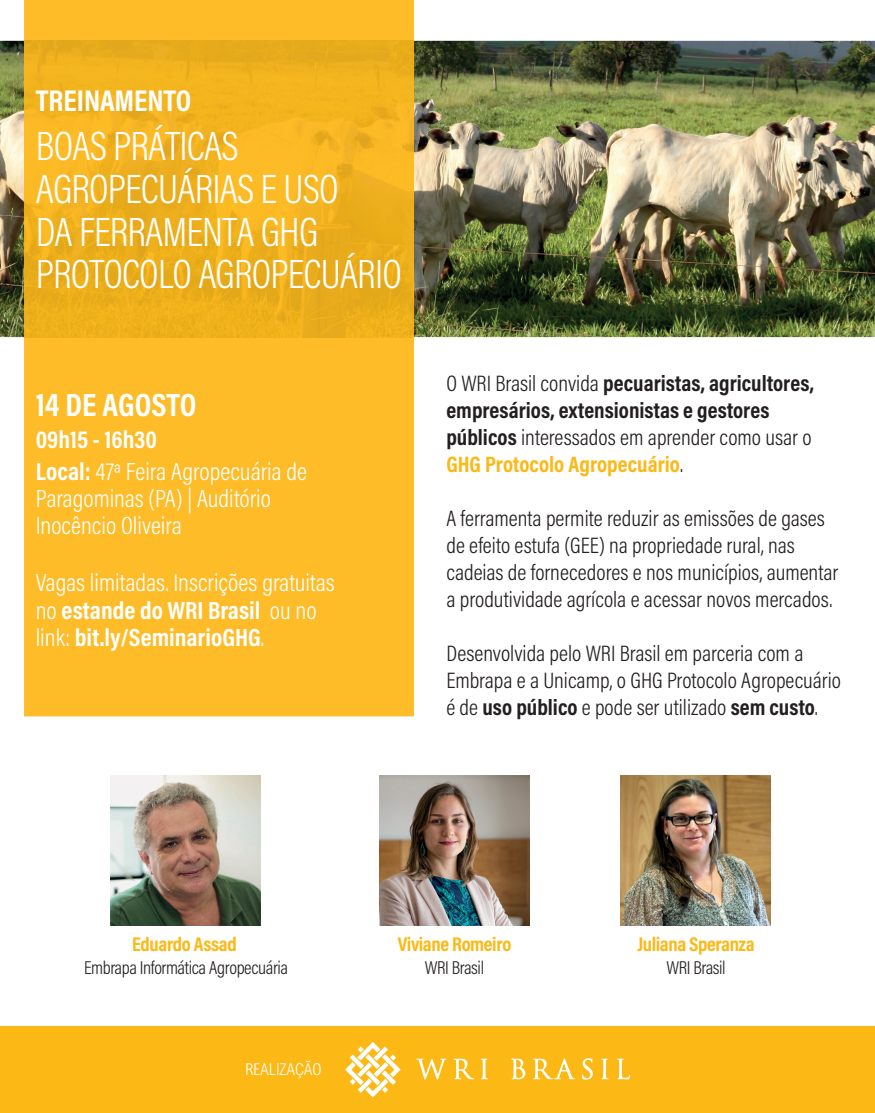
<style>
.page{position:relative;width:875px;height:1113px;background:#fff}
.page>*{position:absolute;margin:0;border:0;box-sizing:border-box;transform-origin:0 0}
.t1{font:300 41.25px/42.6px "Acumin Pro Cond";letter-spacing:-.02em;color:#fff}
.t2{font:700 32.5px "Acumin Pro Cond";color:#fff}
.t3{font:700 30.25px "Acumin Pro Cond";color:#fff}
.t4{font:300 25px/27.5px "Acumin Pro Cond";color:#fff}
.t5{font:300 22.5px/27px "Acumin Pro Cond";color:#231f20}
.t6{font:700 22.5px/27px "Acumin Pro Cond";color:#231f20}
.t7{font:700 20px "Acumin Pro Cond";letter-spacing:-.02em;color:#fcb814}
.t8{font:300 18.75px "Acumin Pro Cond";letter-spacing:-.02em;color:#231f20}
.t9{font:300 condensed 16.38px "Arial MT Std";color:#fff}
.s1{font-weight:700}
.s2{font-weight:300}
.s3{color:#fcb814}
</style>
<div class="page">
<img style="left:0;top:41px;width:875px;height:296px">
<div style="left:24px;top:0;width:390px;height:716px;background:#fdbc28"></div>
<img style="left:24px;top:41px;width:390px;height:296px">
<div style="left:0;top:1026px;width:875px;height:87px;background:#fcb814"></div>
<svg style="left:345px;top:1042px;width:56px;height:55px"></svg>
<svg style="left:416px;top:1058px;width:30px;height:21px"></svg>
<svg style="left:454px;top:1058px;width:20px;height:21px"></svg>
<svg style="left:481px;top:1058px;width:7px;height:21px"></svg>
<svg style="left:511px;top:1058px;width:14px;height:21px"></svg>
<svg style="left:533px;top:1058px;width:42px;height:21px"></svg>
<svg style="left:582px;top:1058px;width:11px;height:21px"></svg>
<svg style="left:601px;top:1058px;width:7px;height:21px"></svg>
<svg style="left:617px;top:1058px;width:13px;height:21px"></svg>
<img style="left:111px;top:775px;width:150px;height:150px">
<img style="left:379px;top:775px;width:150px;height:150px">
<img style="left:621px;top:775px;width:150px;height:150px">
<h3 class="t3" style="left:36px;top:80px;width:157px">TREINAMENTO</h3>
<h1 class="t1" style="left:36px;top:124px;width:368px">BOAS PRÁTICAS<br>AGROPECUÁRIAS E USO<br>DA FERRAMENTA GHG<br>PROTOCOLO AGROPECUÁRIO</h1>
<h2 class="t2" style="left:36px;top:384px;width:162px">14 DE AGOSTO</h2>
<p class="t4" style="left:36px;top:423px;width:273px;line-height:32px"><span class="s1">09h15 - 16h30<br>Local:</span> 47ª Feira Agropecuária de</p>
<p class="t4" style="left:36px;top:485px;width:237px;line-height:27px">Paragominas (PA) | Auditório<br>Inocêncio Oliveira</p>
<p class="t4" style="left:36px;top:569px;width:300px">Vagas limitadas. Inscrições gratuitas no <span class="s1">estande do WRI Brasil</span> ou no link: <span class="s1">bit.ly/SeminarioGHG</span>.</p>
<p class="t6" style="left:446px;top:369px;width:369px"><span class="s2">O WRI Brasil convida</span> pecuaristas, agricultores, empresários, extensionistas e gestores públicos <span class="s2">interessados em aprender como usar o </span><span class="s3">GHG Protocolo Agropecuário</span><span class="s2">.</span></p>
<p class="t5" style="left:446px;top:504px;width:393px">A ferramenta permite reduzir as emissões de gases de efeito estufa (GEE) na propriedade rural, nas cadeias de fornecedores e nos municípios, aumentar a produtividade agrícola e acessar novos mercados.</p>
<p class="t5" style="left:446px;top:639px;width:396px">Desenvolvida pelo WRI Brasil em parceria com a<br>Embrapa e a Unicamp, o GHG Protocolo Agropecuário é de <span class="s1">uso público</span> e pode ser utilizado <span class="s1">sem custo</span>.</p>
<p class="t7" style="left:132px;top:931px;width:106px">Eduardo Assad</p>
<p class="t8" style="left:84px;top:955px;width:206px">Embrapa Informática Agropecuária</p>
<p class="t9" style="left:245px;top:1060px;width:78px">REALIZAÇÃO</p>
<p class="t7" style="left:398px;top:931px;width:115px">Viviane Romeiro</p>
<p class="t8" style="left:425px;top:955px;width:61px">WRI Brasil</p>
<p class="t7" style="left:637px;top:931px;width:119px">Juliana Speranza</p>
<p class="t8" style="left:666px;top:955px;width:61px">WRI Brasil</p>
</div>
